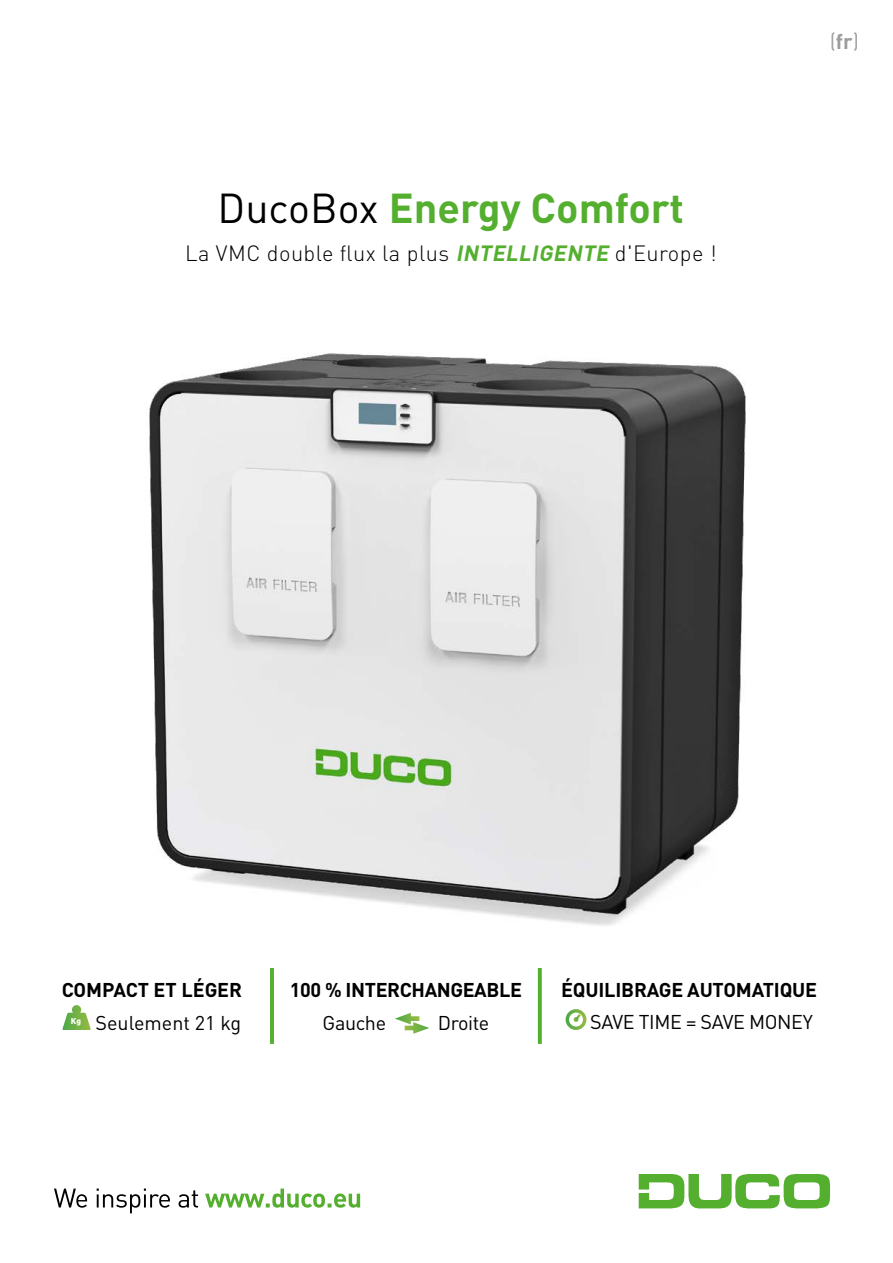
<style>
.page{position:relative;width:893px;height:1263px;background:#fff}
.page>*{position:absolute;margin:0;border:0;box-sizing:border-box;transform-origin:0 0}
.t1{font:700 41.25px "DINOT";color:#54af2e}
.t2{font:300 21.9px "DINOT";letter-spacing:.02em;color:#000}
.t3{font:21px "DINOT";color:#9c9c9d}
.t4{font:700 19.8px "DINOT";letter-spacing:-.01em;color:#000}
.t5{font:19.8px "DINOT";letter-spacing:-.02em;color:#000}
.t6{font:19.8px "DINOT";color:#000}
.t7{font:900 8.4px "DINOT";color:#fff}
.s1{font-weight:400;color:#000}
.s2{font-weight:700;font-style:italic;color:#54af2e}
.s3{font-weight:700}
</style>
<div class="page">
<hr style="left:270px;top:968px;width:4px;height:76px;background:#54af2e">
<svg style="left:538px;top:1006px;width:4px;height:38px"></svg>
<svg style="left:62px;top:1006px;width:29px;height:24px"></svg>
<svg style="left:395px;top:1013px;width:34px;height:21px"></svg>
<div style="left:566px;top:1009px;width:20px;height:21px;border:3px solid #fff;border-radius:50%"></div>
<svg style="left:573px;top:1011px;width:10px;height:12px"></svg>
<img style="left:74px;top:353px;width:672px;height:653px">
<svg style="left:639px;top:1174px;width:191px;height:35px"></svg>
<svg style="left:205px;top:1188px;width:155px;height:20px"></svg>
<svg style="left:54px;top:1188px;width:144px;height:25px"></svg>
<h1 class="t1" style="left:218px;top:180px;width:468px"><span class="s1">DucoBox</span> Energy Comfort</h1>
<p class="t2" style="left:185px;top:238px;width:533px">La VMC double flux la plus <span class="s2">INTELLIGENTE</span> d'Europe !</p>
<p class="t3" style="left:830px;top:27px;width:31px">(<span class="s3">fr</span>)</p>
<p class="t4" style="left:62px;top:976px;width:182px">COMPACT ET LÉGER</p>
<p class="t7" style="left:71px;top:1015px;width:12px">Kg</p>
<p class="t6" style="left:96px;top:1009px;width:147px">Seulement 21 kg</p>
<p class="t4" style="left:290px;top:976px;width:234px">100 % INTERCHANGEABLE</p>
<p class="t5" style="left:323px;top:1009px;width:65px">Gauche</p>
<p class="t5" style="left:438px;top:1009px;width:53px">Droite</p>
<p class="t4" style="left:561px;top:976px;width:257px">ÉQUILIBRAGE AUTOMATIQUE</p>
<p class="t5" style="left:590px;top:1008px;width:224px">SAVE TIME = SAVE MONEY</p>
</div>
